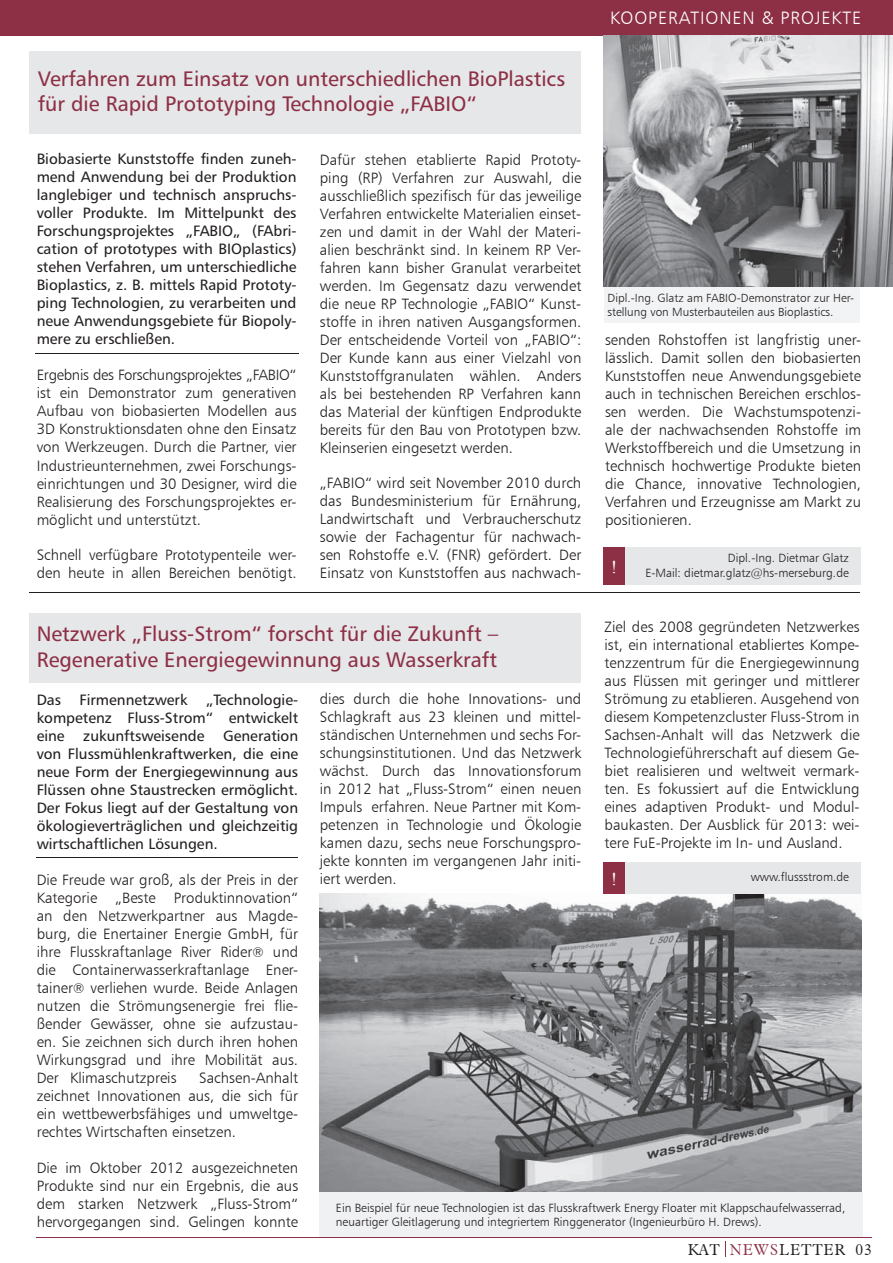
<style>
.page{position:relative;width:893px;height:1263px;background:#fff}
.page>*{position:absolute;margin:0;border:0;box-sizing:border-box;transform-origin:0 0}
.t1{font:21px/25.2px "Humanist 777 BT Roman B";color:#8d2f45}
.t2{font:18px "Humanist 777 BT Light B";letter-spacing:.05em;color:#fff}
.t3{font:18px "Times New Roman";color:#fff}
.t4{font:300 15.45px "Aldine 721 BT";letter-spacing:.05em;color:#231f20}
.t5{font:15px/18px "Humanist 777 BT Light B";color:#231f20;text-align:justify}
.t6{font:15px/18px "Humanist 777 BT Roman B";color:#231f20;text-align:justify}
.t7{font:12px/14.4px "Humanist 777 BT Light B";color:#231f20}
.t8{font:11.85px/14.2px "Humanist 777 BT Light B";color:#231f20}
.s1{font-size:13.5px}
.s2{color:#8d2f45}
</style>
<div class="page">
<div style="left:0;top:0;width:893px;height:35px;background:#8d2f45"></div>
<svg style="left:725px;top:1242px;width:1px;height:15px"></svg>
<hr style="left:36px;top:1237px;width:836px;height:1px;background:#8d2f45">
<img style="left:319px;top:893px;width:542px;height:299px">
<div style="left:29px;top:51px;width:552px;height:83px;background:#e6e7e9"></div>
<hr style="left:35px;top:353px;width:264px;height:1px;background:#231f20">
<hr style="left:37px;top:857px;width:261px;height:1px;background:#231f20">
<div style="left:606px;top:862px;width:255px;height:31px;background:#e6e7e9"></div>
<div style="left:603px;top:862px;width:22px;height:31px;background:#8d2f45"></div>
<div style="left:29px;top:613px;width:552px;height:69px;background:#e6e7e9"></div>
<div style="left:319px;top:1192px;width:544px;height:45px;background:#f0f1f2"></div>
<div style="left:604px;top:287px;width:256px;height:35px;background:#f2f3f4"></div>
<hr style="left:29px;top:593px;width:831px;height:1px;background:#231f20">
<div style="left:605px;top:547px;width:256px;height:38px;background:#e6e7e9"></div>
<div style="left:603px;top:547px;width:22px;height:38px;background:#8d2f45"></div>
<img style="left:603px;top:35px;width:290px;height:252px">
<h1 class="t1" style="left:38px;top:66px;width:529px">Verfahren zum Einsatz von unterschiedlichen BioPlastics für die Rapid Prototyping Technologie „FABIO“</h1>
<p class="t6" style="left:37px;top:150px;width:261px">Biobasierte Kunststoffe finden zuneh&shy;mend Anwendung bei der Produktion langlebiger und technisch anspruchs&shy;voller Produkte. Im Mittelpunkt des Forschungsprojektes „FABIO„ (FAbri&shy;cation of prototypes with BIOplastics) stehen Verfahren, um unterschiedliche Bioplastics, z. B. mittels Rapid Prototy&shy;ping Technologien, zu verarbeiten und neue Anwendungsgebiete für Biopoly&shy;mere zu erschließen.</p>
<p class="t5" style="left:37px;top:366px;width:261px">Ergebnis des Forschungsprojektes „FABIO“ ist ein Demonstrator zum generativen Aufbau von biobasierten Modellen aus 3D Konstruktionsdaten ohne den Einsatz von Werkzeugen. Durch die Partner, vier Industrieunternehmen, zwei Forschungs&shy;einrichtungen und 30 Designer, wird die Realisierung des Forschungsprojektes er&shy;möglicht und unterstützt.</p>
<p class="t5" style="left:37px;top:545px;width:261px">Schnell verfügbare Prototypenteile wer&shy;den heute in allen Bereichen benötigt.</p>
<p class="t5" style="left:320px;top:150px;width:263px">Dafür stehen etablierte Rapid Prototy&shy;ping (RP) Verfahren zur Auswahl, die ausschließlich spezifisch für das jeweilige Verfahren entwickelte Materialien einset&shy;zen und damit in der Wahl der Materi&shy;alien beschränkt sind. In keinem RP Ver&shy;fahren kann bisher Granulat verarbeitet werden. Im Gegensatz dazu verwendet die neue RP Technologie „FABIO“ Kunst&shy;stoffe in ihren nativen Ausgangsformen.<br>Der entscheidende Vorteil von „FABIO“:<br>Der Kunde kann aus einer Vielzahl von Kunststoffgranulaten wählen. Anders als bei bestehenden RP Verfahren kann das Material der künftigen Endprodukte bereits für den Bau von Prototypen bzw.<br>Kleinserien eingesetzt werden.</p>
<p class="t5" style="left:320px;top:473px;width:263px">„FABIO“ wird seit November 2010 durch das Bundesministerium für Ernährung, Landwirtschaft und Verbraucherschutz sowie der Fachagentur für nachwach&shy;sen Rohstoffe e.V. (FNR) gefördert. Der Einsatz von Kunststoffen aus nachwach-</p>
<p class="t2" style="left:610px;top:7px;width:253px">KOOPERATIONEN &amp; PROJEKTE</p>
<p class="t8" style="left:608px;top:291px;width:248px">Dipl.-Ing. Glatz am FABIO-Demonstrator zur Her&shy;stellung von Musterbauteilen aus Bioplastics.</p>
<p class="t5" style="left:605px;top:331px;width:257px">senden Rohstoffen ist langfristig uner&shy;lässlich. Damit sollen den biobasierten Kunststoffen neue Anwendungsgebiete auch in technischen Bereichen erschlos&shy;sen werden. Die Wachstumspotenzi&shy;ale der nachwachsenden Rohstoffe im Werkstoffbereich und die Umsetzung in technisch hochwertige Produkte bieten die Chance, innovative Technologien, Verfahren und Erzeugnisse am Markt zu positionieren.</p>
<p class="t3" style="left:611px;top:555px;width:7px">!</p>
<p class="t7" style="left:645px;top:551px;width:205px;text-align:right">Dipl.-Ing. Dietmar Glatz<br>E-Mail: dietmar.glatz@hs-merseburg.de</p>
<p class="t5" style="left:605px;top:618px;width:257px">Ziel des 2008 gegründeten Netzwerkes ist, ein international etabliertes Kompe&shy;tenzzentrum für die Energiegewinnung aus Flüssen mit geringer und mittlerer Strömung zu etablieren. Ausgehend von diesem Kompetenzcluster Fluss-Strom in Sachsen-Anhalt will das Netzwerk die Technologieführerschaft auf diesem Ge&shy;biet realisieren und weltweit vermark&shy;ten. Es fokussiert auf die Entwicklung eines adaptiven Produkt- und Modul&shy;baukasten. Der Ausblick für 2013: wei&shy;tere FuE-Projekte im In- und Ausland.</p>
<h1 class="t1" style="left:37px;top:621px;width:463px">Netzwerk „Fluss-Strom“ forscht für die Zukunft –<br>Regenerative Energiegewinnung aus Wasserkraft</h1>
<p class="t5" style="left:320px;top:690px;width:263px">dies durch die hohe Innovations- und Schlagkraft aus 23 kleinen und mittel&shy;ständischen Unternehmen und sechs For&shy;schungsinstitutionen. Und das Netzwerk wächst. Durch das Innovationsforum in 2012 hat „Fluss-Strom“ einen neuen Impuls erfahren. Neue Partner mit Kom&shy;petenzen in Technologie und Ökologie kamen dazu, sechs neue Forschungspro&shy;jekte konnten im vergangenen Jahr initi&shy;iert werden.</p>
<p class="t6" style="left:37px;top:691px;width:263px">Das Firmennetzwerk „Technologie&shy;kompetenz Fluss-Strom“ entwickelt eine zukunftsweisende Generation von Flussmühlenkraftwerken, die eine neue Form der Energiegewinnung aus Flüssen ohne Staustrecken ermöglicht.<br>Der Fokus liegt auf der Gestaltung von ökologieverträglichen und gleichzeitig wirtschaftlichen Lösungen.</p>
<p class="t5" style="left:37px;top:871px;width:263px">Die Freude war groß, als der Preis in der Kategorie „Beste Produktinnovation“ an den Netzwerkpartner aus Magde&shy;burg, die Enertainer Energie GmbH, für ihre Flusskraftanlage River Rider<span class="s1">®</span> und die Containerwasserkraftanlage Ener&shy;tainer<span class="s1">®</span> verliehen wurde. Beide Anlagen nutzen die Strömungsenergie frei flie&shy;ßender Gewässer, ohne sie aufzustau&shy;en. Sie zeichnen sich durch ihren hohen Wirkungsgrad und ihre Mobilität aus.<br>Der Klimaschutzpreis</p>
<p class="t3" style="left:611px;top:866px;width:7px">!</p>
<p class="t7" style="left:751px;top:870px;width:100px">www.flussstrom.de</p>
<p class="t5" style="left:37px;top:1069px;width:263px;text-indent:163px">Sachsen-Anhalt zeichnet Innovationen aus, die sich für ein wettbewerbsfähiges und umweltge&shy;rechtes Wirtschaften einsetzen.</p>
<p class="t5" style="left:37px;top:1159px;width:263px">Die im Oktober 2012 ausgezeichneten Produkte sind nur ein Ergebnis, die aus dem starken Netzwerk „Fluss-Strom“ hervorgegangen sind. Gelingen konnte</p>
<p class="t7" style="left:336px;top:1200px;width:511px">Ein Beispiel für neue Technologien ist das Flusskraftwerk Energy Floater mit Klappschaufelwasserrad, neuartiger Gleitlagerung und integriertem Ringgenerator (Ingenieurbüro H. Drews).</p>
<p class="t4" style="left:688px;top:1240px;width:185px">KAT <span class="s2">NEWS</span>LETTER 03</p>
</div>
